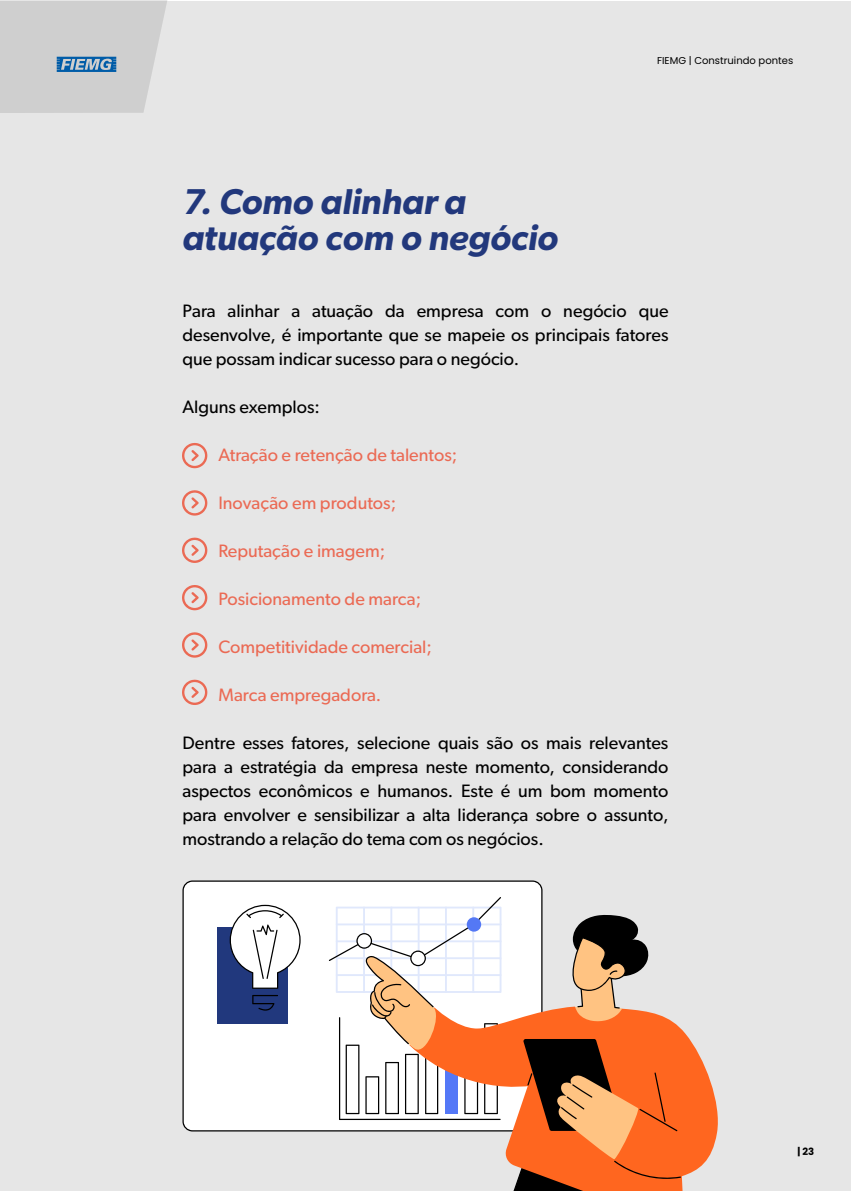
<style>
.page{position:relative;width:851px;height:1191px;background:#fff}
.page>*{position:absolute;margin:0;border:0;box-sizing:border-box;transform-origin:0 0}
.t1{font:italic 600 36px/36px "Gibson";color:#22387c}
.t2{font:18px/24px "Gibson";color:#000;text-align:justify}
.t3{font:18px "Gibson";color:#eb6a54}
.t4{font:10px "Poppins";color:#000}
.t5{font:700 10px "Poppins";color:#000}
</style>
<div class="page">
<div style="left:0;top:1px;width:850px;height:1190px;background:#e6e6e6"></div>
<svg style="left:0;top:0;width:167px;height:113px;background:#d0d0d0"></svg>
<svg style="left:57px;top:57px;width:59px;height:15px"></svg>
<svg style="left:182px;top:443px;width:25px;height:25px"></svg>
<svg style="left:182px;top:490px;width:25px;height:25px"></svg>
<svg style="left:182px;top:537px;width:25px;height:26px"></svg>
<svg style="left:182px;top:585px;width:25px;height:25px"></svg>
<svg style="left:182px;top:632px;width:25px;height:25px"></svg>
<svg style="left:182px;top:679px;width:25px;height:26px"></svg>
<div style="left:182px;top:880px;width:360px;height:251px;background:#fff"></div>
<div style="left:218px;top:927px;width:70px;height:96px;background:#21387d"></div>
<svg style="left:252px;top:995px;width:26px;height:15px"></svg>
<svg style="left:230px;top:904px;width:70px;height:84px;background:#ced1d9"></svg>
<svg style="left:690px;top:1040px;width:28px;height:133px;fill:#ff661f"></svg>
<svg style="left:329px;top:897px;width:361px;height:294px"></svg>
<h1 class="t1" style="left:182px;top:182px;width:377px">7. Como alinhar a atuação com o negócio</h1>
<p class="t4" style="left:657px;top:55px;width:138px">FIEMG | Construindo pontes</p>
<p class="t2" style="left:182px;top:298px;width:487px">Para alinhar a atuação da empresa com o negócio que desenvolve, é importante que se mapeie os principais fatores que possam indicar sucesso para o negócio.</p>
<p class="t2" style="left:182px;top:394px;width:139px">Alguns exemplos:</p>
<p class="t3" style="left:218px;top:444px;width:240px">Atração e retenção de talentos;</p>
<p class="t3" style="left:218px;top:492px;width:179px">Inovação em produtos;</p>
<p class="t3" style="left:218px;top:540px;width:168px">Reputação e imagem;</p>
<p class="t3" style="left:218px;top:588px;width:204px">Posicionamento de marca;</p>
<p class="t3" style="left:218px;top:636px;width:215px">Competitividade comercial;</p>
<p class="t3" style="left:218px;top:684px;width:164px">Marca empregadora.</p>
<p class="t2" style="left:182px;top:730px;width:487px">Dentre esses fatores, selecione quais são os mais relevantes para a estratégia da empresa neste momento, considerando aspectos econômicos e humanos. Este é um bom momento para envolver e sensibilizar a alta liderança sobre o assunto, mostrando a relação do tema com os negócios.</p>
<p class="t5" style="left:797px;top:1146px;width:18px">| 23</p>
</div>
